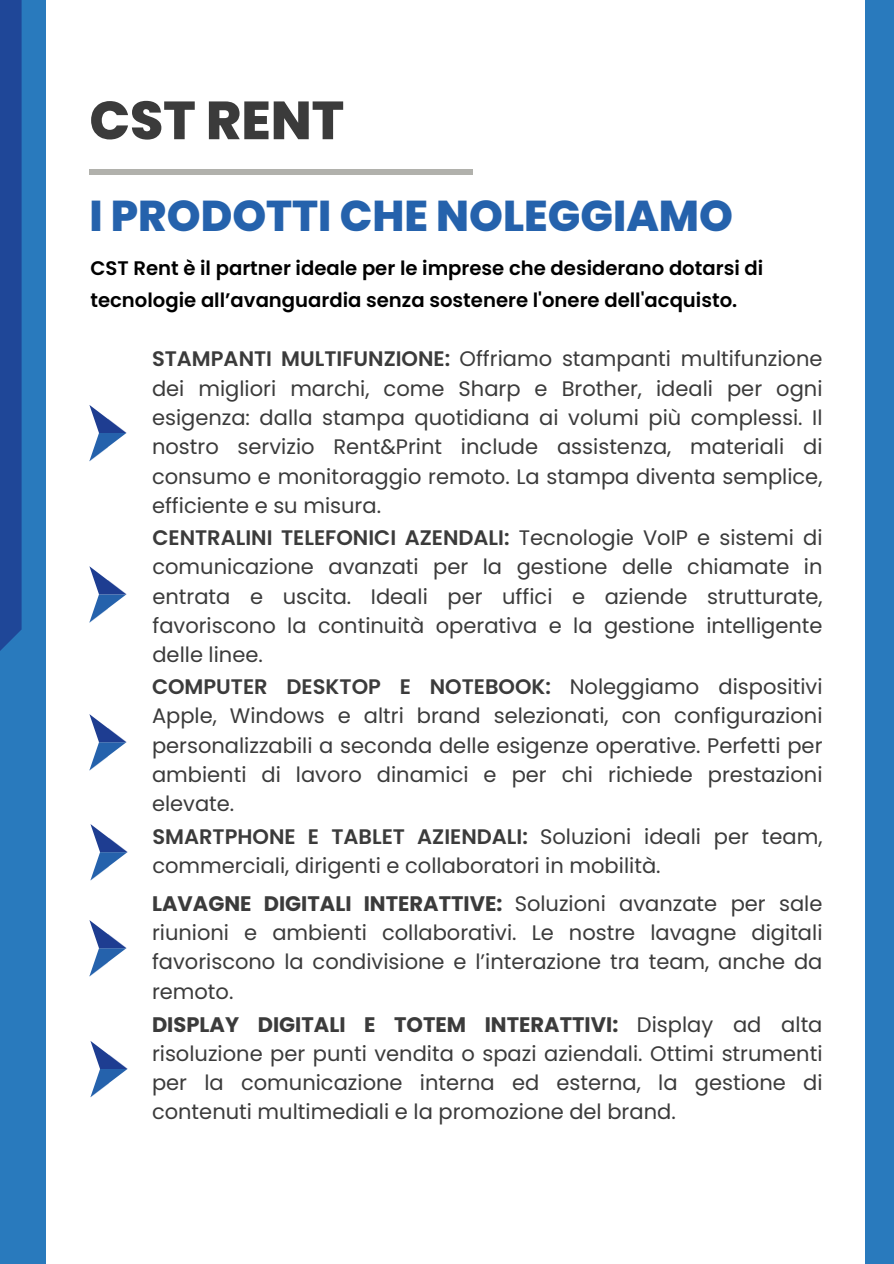
<style>
.page{position:relative;width:894px;height:1264px;background:#fff}
.page>*{position:absolute;margin:0;border:0;box-sizing:border-box;transform-origin:0 0}
.t1{font:800 53.55px "Poppins";color:#3b3b3b}
.t2{font:800 43.05px "Poppins";color:#2562ac}
.t3{font:21px/29.2px "Poppins";color:#3b3b3b;text-align:justify}
.t4{font:600 19.65px/31.5px "Poppins";color:#000}
.s1{font-weight:600}
.s2{font-weight:700}
</style>
<div class="page">
<div style="left:0;top:0;width:46px;height:1263px;background:#297abd"></div>
<div style="left:0;top:0;width:22px;height:651px;background:#1f4798"></div>
<div style="left:865px;top:0;width:28px;height:1263px;background:#297abd"></div>
<div style="left:89px;top:169px;width:384px;height:5px;background:#b1b1ac"></div>
<svg style="left:89px;top:405px;width:37px;height:56px"></svg>
<svg style="left:89px;top:566px;width:37px;height:56px"></svg>
<svg style="left:89px;top:714px;width:37px;height:56px"></svg>
<svg style="left:90px;top:824px;width:37px;height:56px"></svg>
<svg style="left:89px;top:920px;width:37px;height:56px"></svg>
<svg style="left:90px;top:1041px;width:37px;height:56px"></svg>
<h1 class="t1" style="left:89px;top:83px;width:256px">CST RENT</h1>
<h2 class="t2" style="left:89px;top:186px;width:645px">I PRODOTTI CHE NOLEGGIAMO</h2>
<p class="t4" style="left:90px;top:253px;width:674px">CST Rent è il partner ideale per le imprese che desiderano dotarsi di tecnologie all’avanguardia senza sostenere l'onere dell'acquisto.</p>
<p class="t3" style="left:152px;top:344px;width:671px"><span class="s1">STAMPANTI MULTIFUNZIONE:</span> Offriamo stampanti multifunzione dei migliori marchi, come Sharp e Brother, ideali per ogni esigenza: dalla stampa quotidiana ai volumi più complessi. Il nostro servizio Rent&amp;Print include assistenza, materiali di consumo e monitoraggio remoto. La stampa diventa semplice, efficiente e su misura.</p>
<p class="t3" style="left:152px;top:523px;width:671px"><span class="s1">CENTRALINI TELEFONICI AZENDALI:</span> Tecnologie VoIP e sistemi di comunicazione avanzati per la gestione delle chiamate in entrata e uscita. Ideali per uffici e aziende strutturate, favoriscono la continuità operativa e la gestione intelligente delle linee.</p>
<p class="t3" style="left:152px;top:672px;width:671px"><span class="s1">COMPUTER DESKTOP E NOTEBOOK:</span> Noleggiamo dispositivi Apple, Windows e altri brand selezionati, con configurazioni personalizzabili a seconda delle esigenze operative. Perfetti per ambienti di lavoro dinamici e per chi richiede prestazioni elevate.</p>
<p class="t3" style="left:152px;top:822px;width:671px"><span class="s1">SMARTPHONE E TABLET AZIENDALI:</span> Soluzioni ideali per team, commerciali, dirigenti e collaboratori in mobilità.</p>
<p class="t3" style="left:152px;top:888px;width:671px"><span class="s2">LAVAGNE DIGITALI INTERATTIVE:</span> Soluzioni avanzate per sale riunioni e ambienti collaborativi. Le nostre lavagne digitali favoriscono la condivisione e l’interazione tra team, anche da remoto.</p>
<p class="t3" style="left:152px;top:1009px;width:671px"><span class="s2">DISPLAY DIGITALI E TOTEM INTERATTIVI:</span> Display ad alta risoluzione per punti vendita o spazi aziendali. Ottimi strumenti per la comunicazione interna ed esterna, la gestione di contenuti multimediali e la promozione del brand.</p>
</div>
